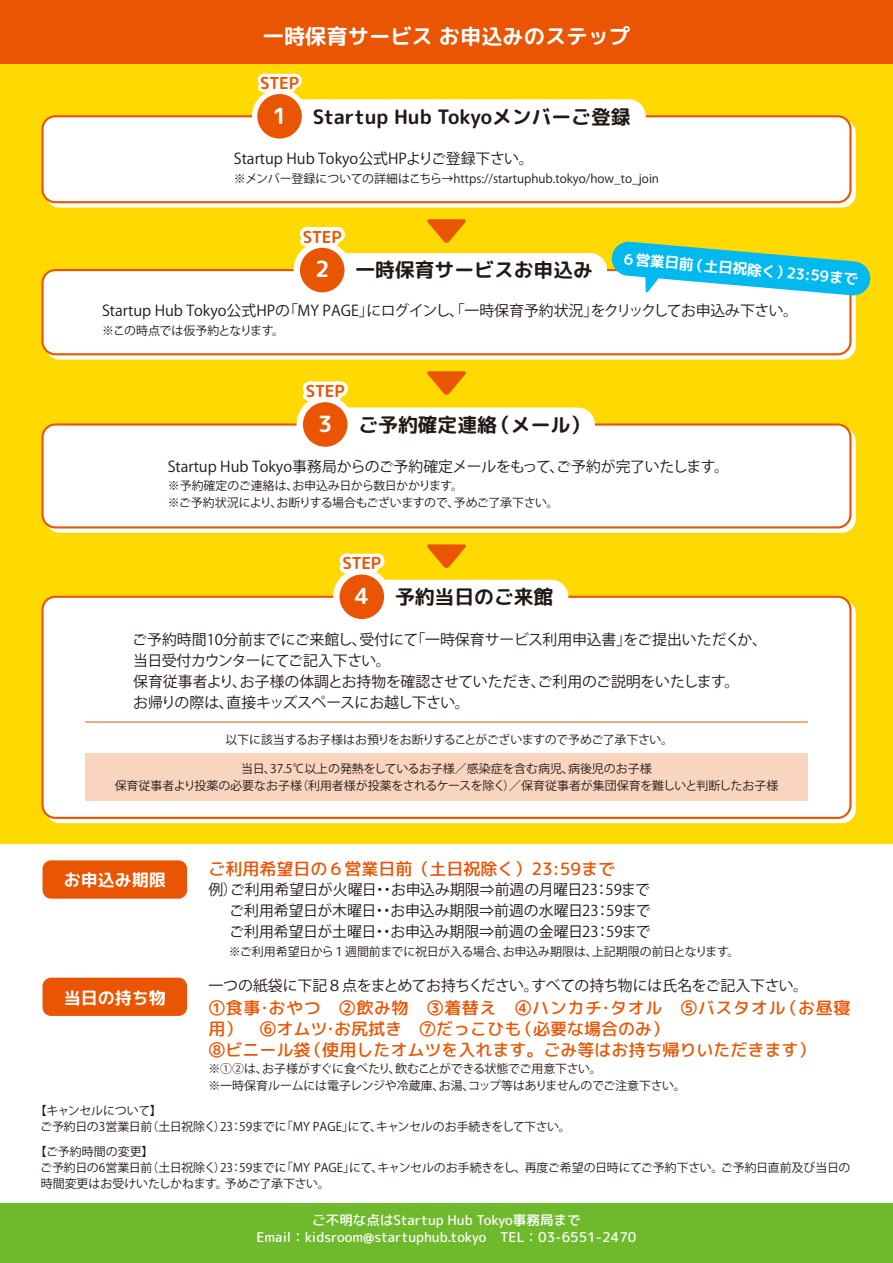
<style>
.page{position:relative;width:893px;height:1263px;background:#fff}
.page>*{position:absolute;margin:0;border:0;box-sizing:border-box;transform-origin:0 0}
.t1{font:21.3px "rounded mgenplus 1 c bold";color:#fff}
.t2{font:19.8px "rounded mgenplus 1 c bold";color:#221815}
.t3{font:16.95px/21.3px "rounded mgenplus 1 c medium";color:#ea5504}
.t4{font:16.95px "rounded mgenplus 1 c bold";color:#fff}
.t5{font:16.35px "rounded mgenplus 1 c bold";letter-spacing:-.03em;color:#ea5504}
.t6{font:14.85px/21.3px "Koz Go Pr 6 N";color:#221815}
.t7{font:14.85px "Koz Go Pr 6 N";letter-spacing:-.02em;color:#221815}
.t8{font:14.85px "rounded mgenplus 1 c bold";color:#fff}
.t9{font:13.5px/17px "rounded mgenplus 1 c medium";color:#fff;text-align:center}
.t10{font:12px/17px "Koz Go Pr 6 N";color:#221815}
.t11{font:12px/17px "Koz Go Pr 6 N";letter-spacing:-.03em;color:#221815}
.t12{font:12px/15.9px "Koz Go Pr 6 N";letter-spacing:-.025em;color:#221815}
.s1{font-size:22.2px;color:#fff}
</style>
<div class="page">
<div style="left:0;top:0;width:893px;height:843px;background:#ffd900"></div>
<div style="left:0;top:0;width:893px;height:64px;background:#ea5504"></div>
<svg style="left:47px;top:121px;width:808px;height:85px;background:#fbe6da"></svg>
<div style="left:46px;top:119px;width:810px;height:89px;border:2px solid #fff;border-radius:13px"></div>
<div style="left:43px;top:116px;width:807px;height:86px;background:#fff;border-radius:13px"></div>
<div style="left:41px;top:115px;width:810px;height:88px;border:2px solid #ea5504;border-radius:13px"></div>
<div style="left:0;top:1203px;width:893px;height:60px;background:#6fba2c"></div>
<svg style="left:427px;top:219px;width:39px;height:24px"></svg>
<svg style="left:47px;top:274px;width:808px;height:84px;background:#fae1d3"></svg>
<div style="left:46px;top:273px;width:810px;height:87px;border:2px solid #fff;border-radius:13px"></div>
<div style="left:43px;top:270px;width:807px;height:84px;background:#fff;border-radius:13px"></div>
<div style="left:41px;top:269px;width:810px;height:86px;border:2px solid #ea5504;border-radius:13px"></div>
<svg style="left:427px;top:371px;width:39px;height:24px"></svg>
<svg style="left:47px;top:429px;width:808px;height:103px;background:#f9d5c1"></svg>
<div style="left:46px;top:428px;width:810px;height:105px;border:2px solid #fff;border-radius:13px"></div>
<div style="left:43px;top:424px;width:807px;height:103px;background:#fff;border-radius:13px"></div>
<div style="left:41px;top:423px;width:810px;height:105px;border:2px solid #ea5504;border-radius:13px"></div>
<div style="left:43px;top:597px;width:807px;height:221px;background:#fff;border-radius:13px"></div>
<div style="left:41px;top:596px;width:810px;height:223px;border:2px solid #ea5504;border-radius:13px"></div>
<div style="left:85px;top:754px;width:723px;height:47px;background:#f9d5c0"></div>
<svg style="left:427px;top:544px;width:39px;height:24px"></svg>
<div style="left:43px;top:860px;width:144px;height:39px;background:#ea5504;border-radius:9px"></div>
<div style="left:43px;top:978px;width:144px;height:38px;background:#ea5504;border-radius:9px"></div>
<hr style="left:85px;top:722px;width:723px;height:1px;background:#ea5504">
<div style="left:280px;top:99px;width:366px;height:34px;background:#fff;border-radius:17px"></div>
<div style="left:322px;top:253px;width:285px;height:34px;background:#fff;border-radius:17px"></div>
<div style="left:322px;top:407px;width:273px;height:34px;background:#fff;border-radius:17px"></div>
<div style="left:362px;top:580px;width:206px;height:34px;background:#fff;border-radius:17px"></div>
<svg style="left:252px;top:73px;width:55px;height:66px"></svg>
<svg style="left:293px;top:226px;width:58px;height:67px"></svg>
<svg style="left:296px;top:381px;width:58px;height:66px"></svg>
<svg style="left:333px;top:553px;width:58px;height:67px"></svg>
<svg style="left:611px;top:241px;width:260px;height:55px"></svg>
<h1 class="t1" style="left:263px;top:21px;width:369px">一時保育サービス お申込みのステップ</h1>
<h3 class="t5" style="left:260px;top:71px;width:40px">STEP</h3>
<h2 class="t2" style="left:272px;top:102px;width:360px"><span class="s1">1</span> Startup Hub Tokyoメンバーご登録</h2>
<p class="t6" style="left:234px;top:148px;width:301px">Startup Hub Tokyo公式HPよりご登録下さい。</p>
<p class="t10" style="left:234px;top:170px;width:427px">※メンバー登録についての詳細はこちら→https://startuphub.tokyo/how_to_join</p>
<h3 class="t5" style="left:303px;top:225px;width:40px">STEP</h3>
<h2 class="t2" style="left:315px;top:256px;width:279px"><span class="s1">2</span> 一時保育サービスお申込み</h2>
<p class="t8" style="left:622px;top:248px;width:239px;rotate:5deg">６営業日前（土日祝除く）23:59まで</p>
<p class="t6" style="left:102px;top:301px;width:697px">Startup Hub Tokyo公式HPの「MY PAGE」にログインし、「一時保育予約状況」をクリックしてお申込み下さい。</p>
<p class="t11" style="left:102px;top:322px;width:184px">※この時点では仮予約となります。</p>
<h3 class="t5" style="left:306px;top:380px;width:40px">STEP</h3>
<h2 class="t2" style="left:318px;top:411px;width:273px"><span class="s1">3</span> ご予約確定連絡（メール）</h2>
<p class="t6" style="left:168px;top:456px;width:563px">Startup Hub Tokyo事務局からのご予約確定メールをもって、ご予約が完了いたします。</p>
<p class="t11" style="left:168px;top:478px;width:392px">※予約確定のご連絡は、お申込み日から数日かかります。<br>※ご予約状況により、お断りする場合もございますので、予めご了承下さい。</p>
<h3 class="t5" style="left:342px;top:552px;width:40px">STEP</h3>
<h2 class="t2" style="left:355px;top:583px;width:200px"><span class="s1">4</span> 予約当日のご来館</h2>
<p class="t6" style="left:132px;top:629px;width:636px">ご予約時間10分前までにご来館し、受付にて「一時保育サービス利用申込書」をご提出いただくか、当日受付カウンターにてご記入下さい。<br>保育従事者より、お子様の体調とお持物を確認させていただき、ご利用のご説明をいたします。<br>お帰りの際は、直接キッズスペースにお越し下さい。</p>
<p class="t11" style="left:225px;top:731px;width:449px">以下に該当するお子様はお預りをお断りすることがございますので予めご了承下さい。</p>
<p class="t10" style="left:115px;top:760px;width:665px;text-align:center">当日、37.5℃以上の発熱をしているお子様／感染症を含む病児、病後児のお子様<br>保育従事者より投薬の必要なお子様（利用者様が投薬をされるケースを除く）／保育従事者が集団保育を難しいと判断したお子様</p>
<h3 class="t4" style="left:64px;top:868px;width:104px">お申込み期限</h3>
<h3 class="t4" style="left:64px;top:985px;width:104px">当日の持ち物</h3>
<h3 class="t3" style="left:208px;top:858px;width:408px">ご利用希望日の６営業日前（土日祝除く）23:59まで</h3>
<p class="t6" style="left:208px;top:879px;width:444px;text-align:justify">例）ご利用希望日が火曜日・・お申込み期限⇒前週の月曜日23：59まで　 ご利用希望日が木曜日・・お申込み期限⇒前週の水曜日23：59まで　 ご利用希望日が土曜日・・お申込み期限⇒前週の金曜日23：59まで</p>
<p class="t10" style="left:208px;top:943px;width:533px">　 ※ご利用希望日から１週間前までに祝日が入る場合、お申込み期限は、上記期限の前日となります。</p>
<p class="t7" style="left:208px;top:977px;width:601px">一つの紙袋に下記８点をまとめてお持ちください。すべての持ち物には氏名をご記入下さい。</p>
<h3 class="t3" style="left:208px;top:997px;width:644px">①食事・おやつ　②飲み物　③着替え　④ハンカチ・タオル　⑤バスタオル（お昼寝用）　⑥オムツ・お尻拭き　⑦だっこひも（必要な場合のみ）<br>⑧ビニール袋（使用したオムツを入れます。ごみ等はお持ち帰りいただきます）</h3>
<p class="t10" style="left:208px;top:1060px;width:479px">※①②は、お子様がすぐに食べたり、飲むことができる状態でご用意下さい。<br>※一時保育ルームには電子レンジや冷蔵庫、お湯、コップ等はありませんのでご注意下さい。</p>
<p class="t12" style="left:40px;top:1102px;width:532px;text-indent:-5px">【キャンセルについて】<br>ご予約日の3営業日前（土日祝除く）23：59までに「MY PAGE」にて、キャンセルのお手続きをして下さい。</p>
<p class="t10" style="left:40px;top:1144px;width:812px;line-height:15.9px;text-indent:-5px">【ご予約時間の変更】<br>ご予約日の6営業日前（土日祝除く）23：59までに「MY PAGE」にて、キャンセルのお手続きをし、再度ご希望の日時にてご予約下さい。ご予約日直前及び当日の時間変更はお受けいたしかねます。予めご了承下さい。</p>
<p class="t9" style="left:257px;top:1211px;width:381px">ご不明な点はStartup Hub Tokyo事務局まで<br>Email：kidsroom@startuphub.tokyo　TEL：03-6551-2470</p>
</div>
